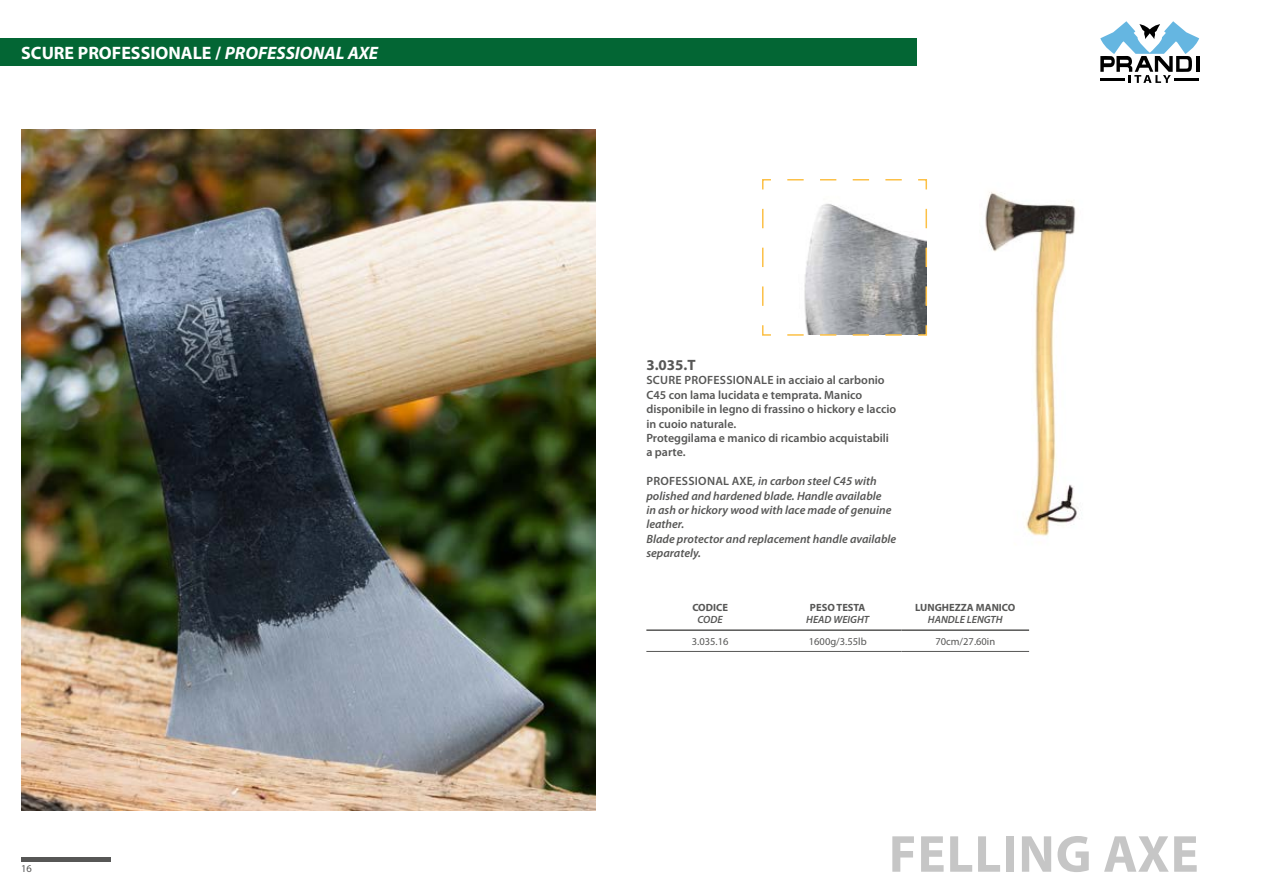
<style>
.page{position:relative;width:1263px;height:893px;background:#fff}
.page>*{position:absolute;margin:0;border:0;box-sizing:border-box;transform-origin:0 0}
.t1{font:700 52.5px "Myriad Pro";letter-spacing:.02em;color:#c6c6c6}
.t2{font:700 18px "Myriad Pro";color:#fff}
.t3{font:700 15px "Myriad Pro";color:#575756}
.t4{font:600 12px/14.4px "Myriad Pro";color:#575756}
.t5{font:italic 600 12px/14.4px "Myriad Pro";color:#575756}
.t6{font:10.5px "Myriad Pro";color:#575756}
.t7{font:700 10.5px "Myriad Pro";color:#575756}
.t8{font:italic 600 10.5px "Myriad Pro";color:#575756}
.s1{font-style:italic}
.s2{font-style:normal}
</style>
<div class="page">
<div style="left:0;top:38px;width:916px;height:28px;background:#036634"></div>
<div style="left:21px;top:857px;width:89px;height:5px;background:#575756"></div>
<svg style="left:1100px;top:21px;width:99px;height:62px"></svg>
<hr style="left:1100px;top:78px;width:25px;height:2px;background:#000">
<hr style="left:1174px;top:78px;width:25px;height:2px;background:#000">
<img style="left:985px;top:192px;width:93px;height:344px">
<img style="left:21px;top:130px;width:574px;height:680px">
<svg style="left:762px;top:179px;width:165px;height:157px"></svg>
<hr style="left:901px;top:629px;width:128px;height:2px;background:#575756">
<hr style="left:901px;top:651px;width:128px;height:1px;background:#575756">
<hr style="left:646px;top:629px;width:128px;height:2px;background:#575756">
<hr style="left:774px;top:629px;width:127px;height:2px;background:#575756">
<hr style="left:646px;top:651px;width:128px;height:1px;background:#575756">
<hr style="left:774px;top:651px;width:127px;height:1px;background:#575756">
<h2 class="t2" style="left:21px;top:41px;width:358px">SCURE PROFESSIONALE / <span class="s1">PROFESSIONAL AXE</span></h2>
<p class="t6" style="left:21px;top:862px;width:12px">16</p>
<p class="t3" style="left:646px;top:355px;width:51px">3.035.T</p>
<p class="t4" style="left:646px;top:373px;width:251px">SCURE PROFESSIONALE in acciaio al carbonio C45 con lama lucidata e temprata. Manico disponibile in legno di frassino o hickory e laccio in cuoio naturale.<br>Proteggilama e manico di ricambio acquistabili a parte.</p>
<p class="t5" style="left:646px;top:474px;width:251px"><span class="s2">PROFESSIONAL AXE</span>, in carbon steel C45 with polished and hardened blade. Handle available<br>in ash or hickory wood with lace made of genuine leather.<br>Blade protector and replacement handle available separately.</p>
<p class="t7" style="left:692px;top:600px;width:37px">CODICE</p>
<p class="t8" style="left:697px;top:612px;width:27px">CODE</p>
<p class="t7" style="left:810px;top:600px;width:57px">PESO TESTA</p>
<p class="t8" style="left:806px;top:612px;width:64px">HEAD WEIGHT</p>
<p class="t7" style="left:915px;top:600px;width:102px">LUNGHEZZA MANICO</p>
<p class="t8" style="left:928px;top:612px;width:76px">HANDLE LENGTH</p>
<p class="t6" style="left:692px;top:635px;width:38px">3.035.16</p>
<p class="t6" style="left:809px;top:635px;width:59px">1600g/3.55lb</p>
<p class="t6" style="left:935px;top:635px;width:61px">70cm/27.60in</p>
<h1 class="t1" style="left:889px;top:820px;width:311px">FELLING AXE</h1>
</div>
